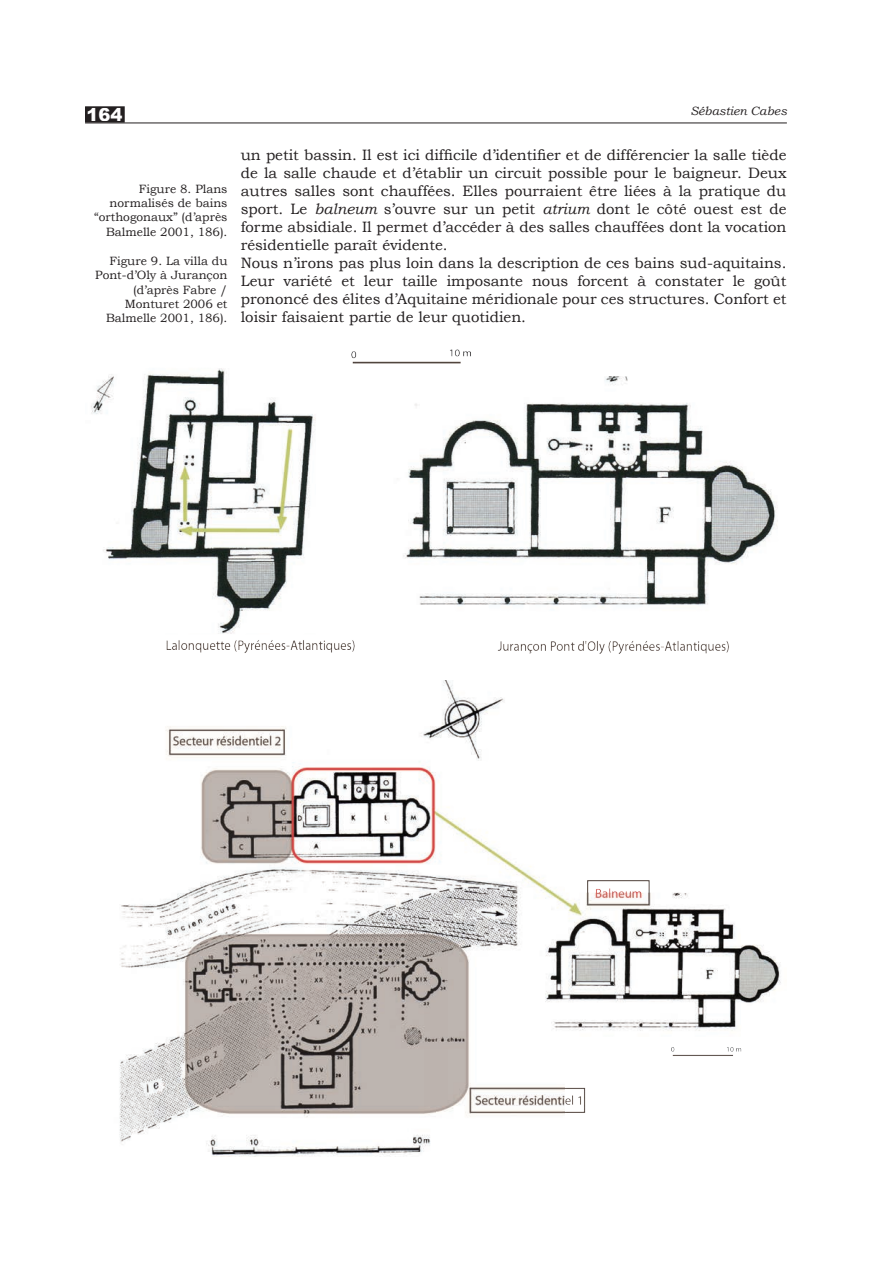
<style>
.page{position:relative;width:893px;height:1263px;background:#fff}
.page>*{position:absolute;margin:0;border:0;box-sizing:border-box;transform-origin:0 0}
.t1{font:900 18px "Arial";color:#fff}
.t2{font:15px/18px "Bookman Old Style";color:#231f20}
.t3{font:12px/14.4px "Bookman Old Style";color:#231f20;text-align:right}
.t4{font:italic 12px "Bookman Old Style";color:#231f20}
.s1{font-style:italic}
</style>
<div class="page">
<hr style="left:85px;top:123px;width:702px;height:1px;background:#231f20">
<div style="left:86px;top:107px;width:38px;height:15px;background:#231f20"></div>
<div style="left:85px;top:106px;width:40px;height:17px;border:2px solid #231f20"></div>
<img style="left:91px;top:349px;width:687px;height:305px">
<img style="left:119px;top:680px;width:662px;height:477px">
<p class="t1" style="left:87px;top:101px;width:38px">164</p>
<p class="t4" style="left:690px;top:104px;width:98px">Sébastien Cabes</p>
<p class="t3" style="left:94px;top:181px;width:135px">Figure 8. Plans normalisés de bains “orthogonaux” (d’après<br>Balmelle 2001, 186).</p>
<p class="t3" style="left:95px;top:254px;width:134px">Figure 9. La villa du<br>Pont-d’Oly à Jurançon (d’après Fabre /<br>Monturet 2006 et<br>Balmelle 2001, 186).</p>
<p class="t2" style="left:241px;top:145px;width:547px">un petit bassin. Il est ici difficile d’identifier et de différencier la salle tiède de la salle chaude et d’établir un circuit possible pour le baigneur. Deux autres salles sont chauffées. Elles pourraient être liées à la pratique du sport. Le <span class="s1">balneum</span> s’ouvre sur un petit <span class="s1">atrium</span> dont le côté ouest est de forme absidiale. Il permet d’accéder à des salles chauffées dont la vocation résidentielle paraît évidente.<br>Nous n’irons pas plus loin dans la description de ces bains sud-aquitains.<br>Leur variété et leur taille imposante nous forcent à constater le goût prononcé des élites d’Aquitaine méridionale pour ces structures. Confort et loisir faisaient partie de leur quotidien.</p>
</div>
